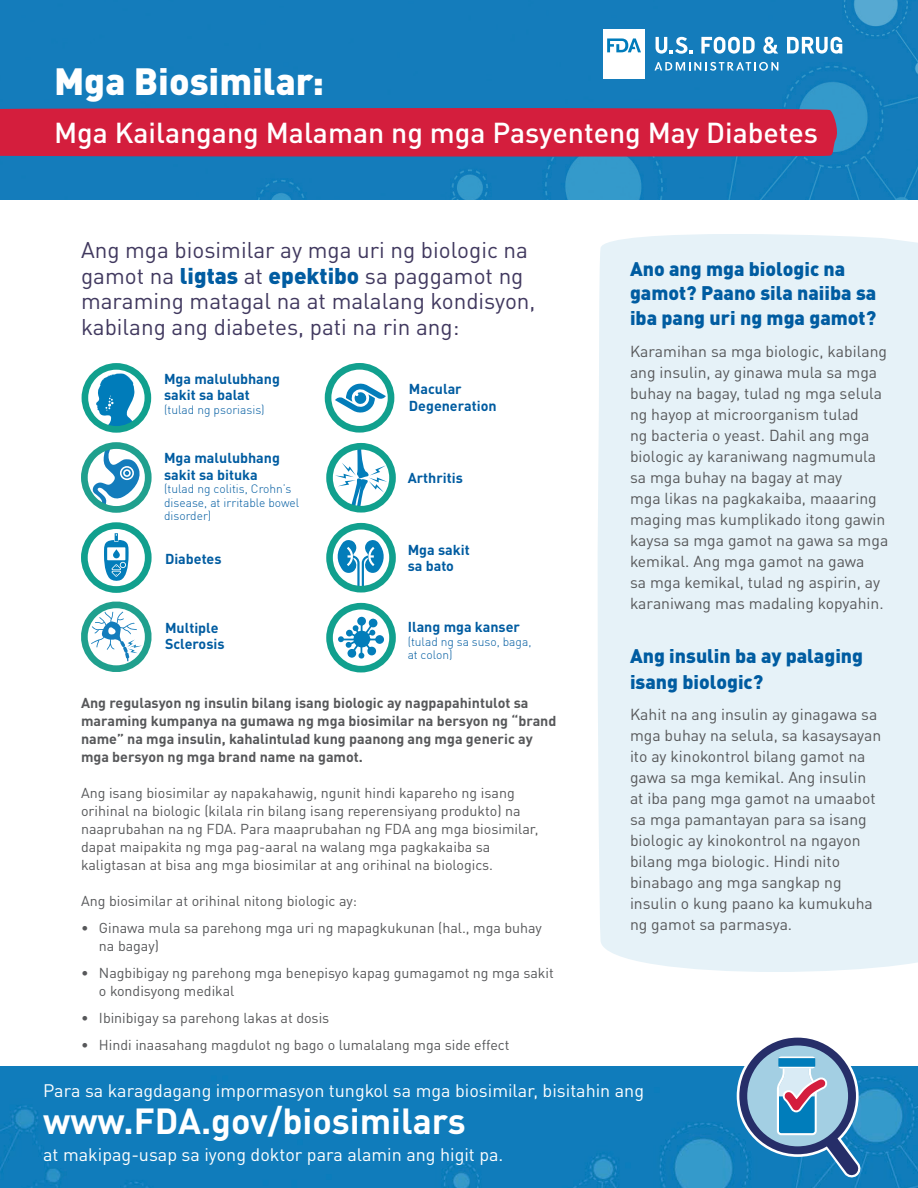
<style>
.page{position:relative;width:918px;height:1188px;background:#fff}
.page>*{position:absolute;margin:0;border:0;box-sizing:border-box;transform-origin:0 0}
.t1{font:900 37.5px "DIN Pro";color:#fff}
.t2{font:700 35.85px "DINOT";color:#fff}
.t3{font:500 28.5px "DIN Pro";color:#fff}
.t4{font:22.5px/25.5px "DIN Pro";color:#41395f}
.t5{font:900 19.5px/24.8px "DIN Pro";color:#005ca1}
.t6{font:18px "DIN Pro";color:#fff}
.t7{font:15.75px/21px "DIN Pro";color:#57585a}
.t8{font:14.25px/18px "DIN Pro";color:#57585a}
.t9{font:700 14.25px/18px "DIN Pro";color:#57585a}
.t10{font:700 14.25px/16.5px "DIN Pro";color:#005ca1}
.t11{font:300 12px/13.5px "DIN";color:#005ca1}
.s1{font-weight:900;color:#005ca1}
</style>
<div class="page">
<div style="left:598px;top:234px;width:320px;height:738px;background:#e6f2f8"></div>
<img style="left:0;top:1066px;width:918px;height:122px">
<div style="left:0;top:0;width:918px;height:200px;background:#147cbb"></div>
<div style="left:0;top:107px;width:840px;height:50px;background:#d41e3d"></div>
<svg style="left:737px;top:1037px;width:125px;height:142px;background:#719ec2"></svg>
<svg style="left:654px;top:62px;width:124px;height:9px"></svg>
<svg style="left:701px;top:37px;width:54px;height:17px"></svg>
<svg style="left:763px;top:37px;width:15px;height:17px"></svg>
<svg style="left:787px;top:37px;width:55px;height:17px"></svg>
<svg style="left:656px;top:37px;width:36px;height:17px"></svg>
<div style="left:603px;top:29px;width:42px;height:50px;background:#fff"></div>
<svg style="left:607px;top:38px;width:34px;height:14px"></svg>
<svg style="left:326px;top:443px;width:70px;height:70px"></svg>
<svg style="left:326px;top:603px;width:70px;height:69px"></svg>
<svg style="left:326px;top:523px;width:70px;height:70px"></svg>
<svg style="left:82px;top:363px;width:69px;height:70px"></svg>
<svg style="left:81px;top:522px;width:71px;height:71px"></svg>
<svg style="left:81px;top:442px;width:71px;height:71px"></svg>
<svg style="left:325px;top:363px;width:69px;height:70px"></svg>
<svg style="left:81px;top:602px;width:71px;height:70px"></svg>
<h1 class="t1" style="left:54px;top:49px;width:272px">Mga Biosimilar:</h1>
<h1 class="t3" style="left:54px;top:111px;width:766px">Mga Kailangang Malaman ng mga Pasyenteng May Diabetes</h1>
<p class="t4" style="left:81px;top:235px;width:456px">Ang mga biosimilar ay mga uri ng biologic na gamot na <span class="s1">ligtas</span> at <span class="s1">epektibo</span> sa paggamot ng maraming matagal na at malalang kondisyon, kabilang ang diabetes, pati na rin ang:</p>
<p class="t10" style="left:164px;top:369px;width:117px">Mga malulubhang sakit sa balat</p>
<p class="t11" style="left:164px;top:403px;width:102px">(tulad ng psoriasis)</p>
<p class="t10" style="left:164px;top:448px;width:117px">Mga malulubhang sakit sa bituka</p>
<p class="t11" style="left:164px;top:482px;width:137px">(tulad ng colitis, Crohn’s disease, at irritable bowel disorder)</p>
<p class="t10" style="left:165px;top:549px;width:58px">Diabetes</p>
<p class="t10" style="left:165px;top:618px;width:61px">Multiple<br>Sclerosis</p>
<p class="t10" style="left:409px;top:379px;width:89px">Macular<br>Degeneration</p>
<p class="t10" style="left:408px;top:468px;width:57px">Arthritis</p>
<p class="t10" style="left:408px;top:539px;width:64px">Mga sakit sa bato</p>
<p class="t10" style="left:408px;top:617px;width:114px">Ilang mga kanser</p>
<p class="t11" style="left:408px;top:635px;width:125px">(tulad ng sa suso, baga, at colon)</p>
<p class="t9" style="left:81px;top:693px;width:477px">Ang regulasyon ng insulin bilang isang biologic ay nagpapahintulot sa maraming kumpanya na gumawa ng mga biosimilar na bersyon ng “brand name” na mga insulin, kahalintulad kung paanong ang mga generic ay mga bersyon ng mga brand name na gamot.</p>
<p class="t8" style="left:81px;top:783px;width:459px">Ang isang biosimilar ay napakahawig, ngunit hindi kapareho ng isang orihinal na biologic (kilala rin bilang isang reperensiyang produkto) na naaprubahan na ng FDA. Para maaprubahan ng FDA ang mga biosimilar, dapat maipakita ng mga pag-aaral na walang mga pagkakaiba sa kaligtasan at bisa ang mga biosimilar at ang orihinal na biologics.</p>
<p class="t8" style="left:81px;top:891px;width:278px">Ang biosimilar at orihinal nitong biologic ay:</p>
<p class="t8" style="left:99px;top:918px;width:444px;text-indent:-18px">• Ginawa mula sa parehong mga uri ng mapagkukunan (hal., mga buhay na bagay)</p>
<p class="t8" style="left:99px;top:963px;width:456px;text-indent:-18px">• Nagbibigay ng parehong mga benepisyo kapag gumagamot ng mga sakit o kondisyong medikal</p>
<p class="t8" style="left:81px;top:1008px;width:250px">• Ibinibigay sa parehong lakas at dosis</p>
<p class="t8" style="left:81px;top:1035px;width:430px">• Hindi inaasahang magdulot ng bago o lumalalang mga side effect</p>
<h2 class="t5" style="left:630px;top:254px;width:248px">Ano ang mga biologic na gamot? Paano sila naiiba sa iba pang uri ng mga gamot?</h2>
<p class="t7" style="left:630px;top:339px;width:260px">Karamihan sa mga biologic, kabilang ang insulin, ay ginawa mula sa mga buhay na bagay, tulad ng mga selula ng hayop at microorganism tulad<br>ng bacteria o yeast. Dahil ang mga biologic ay karaniwang nagmumula sa mga buhay na bagay at may<br>mga likas na pagkakaiba, maaaring maging mas kumplikado itong gawin kaysa sa mga gamot na gawa sa mga kemikal. Ang mga gamot na gawa<br>sa mga kemikal, tulad ng aspirin, ay karaniwang mas madaling kopyahin.</p>
<h2 class="t5" style="left:630px;top:641px;width:235px;line-height:25.5px">Ang insulin ba ay palaging isang biologic?</h2>
<p class="t7" style="left:630px;top:703px;width:253px">Kahit na ang insulin ay ginagawa sa mga buhay na selula, sa kasaysayan ito ay kinokontrol bilang gamot na gawa sa mga kemikal. Ang insulin at iba pang mga gamot na umaabot sa mga pamantayan para sa isang biologic ay kinokontrol na ngayon bilang mga biologic. Hindi nito binabago ang mga sangkap ng insulin o kung paano ka kumukuha ng gamot sa parmasya.</p>
<p class="t6" style="left:43px;top:1077px;width:602px">Para sa karagdagang impormasyon tungkol sa mga biosimilar, bisitahin ang</p>
<p class="t2" style="left:43px;top:1098px;width:424px">www.FDA.gov/biosimilars</p>
<p class="t6" style="left:43px;top:1140px;width:462px">at makipag-usap sa iyong doktor para alamin ang higit pa.</p>
</div>
